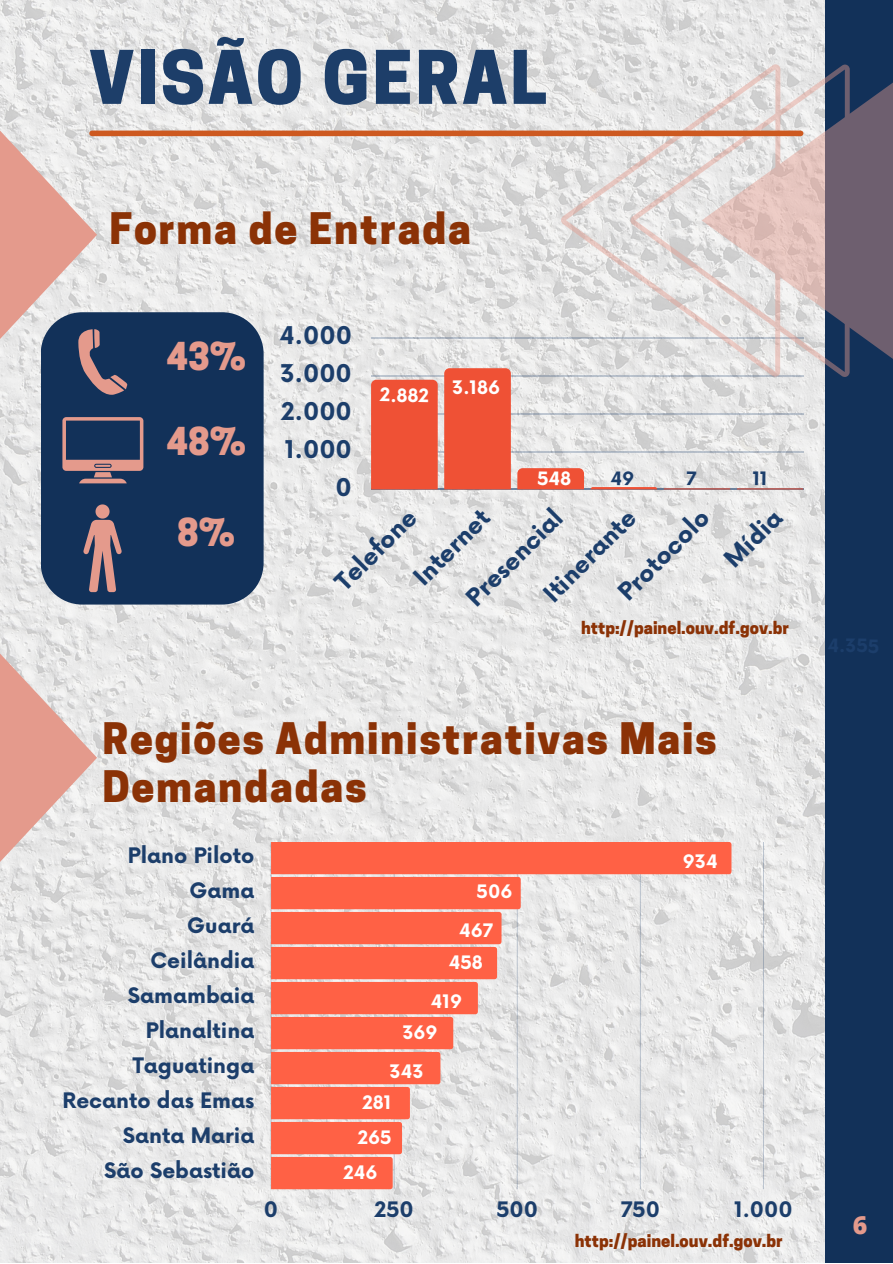
<style>
.page{position:relative;width:893px;height:1264px;background:#fff}
.page>*{position:absolute;margin:0;border:0;box-sizing:border-box;transform-origin:0 0}
.t1{font:800 69.3px "Cooper Hewitt";letter-spacing:.04em;color:#1d3e69}
.t2{font:800 40.8px/47.2px "Cooper Hewitt";letter-spacing:.04em;color:#8b3206}
.t3{font:800 36.15px "Cooper Hewitt";color:#e49a8c}
.t4{font:800 24.9px "Open Sans";color:#e49a8c}
.t5{font:700 23.85px "Now";color:#1c3e6b}
.t6{font:700 20.85px "Now";color:#1c3e6b}
.t7{font:700 18.15px "Now";color:#fff}
.t8{font:800 16.5px "Cooper Hewitt";color:#8b3206}
</style>
<div class="page">
<img style="left:0;top:0;width:824px;height:1262px">
<svg style="left:270px;top:842px;width:494px;height:347px;fill:#e9e9e9"></svg>
<svg style="left:271px;top:842px;width:460px;height:347px;background:#f1ada1"></svg>
<svg style="left:0;top:653px;width:97px;height:209px;background:#e5c0b9"></svg>
<hr style="left:371px;top:337px;width:432px;height:1px;background:#1c3e6b">
<hr style="left:371px;top:375px;width:432px;height:1px;background:#1c3e6b">
<hr style="left:371px;top:413px;width:432px;height:1px;background:#1c3e6b">
<hr style="left:371px;top:451px;width:432px;height:1px;background:#1c3e6b">
<hr style="left:371px;top:489px;width:432px;height:1px;background:#1c3e6b">
<div style="left:371px;top:380px;width:66px;height:109px;background:#ef5135"></div>
<div style="left:444px;top:368px;width:67px;height:121px;background:#ef5135"></div>
<div style="left:41px;top:312px;width:222px;height:292px;background:#123159"></div>
<svg style="left:0;top:130px;width:127px;height:266px;background:#c1aeb0"></svg>
<svg style="left:62px;top:417px;width:81px;height:66px;background:#535168"></svg>
<svg style="left:83px;top:504px;width:39px;height:88px;background:#796472"></svg>
<div style="left:824px;top:0;width:68px;height:1262px;background:#123159"></div>
<svg style="left:849px;top:67px;width:43px;height:307px;fill:#6e5f6f"></svg>
<svg style="left:780px;top:65px;width:69px;height:312px"></svg>
<svg style="left:561px;top:64px;width:219px;height:313px"></svg>
<div style="left:92px;top:130px;width:708px;height:6px;background:#cd5920"></div>
<svg style="left:517px;top:468px;width:67px;height:21px"></svg>
<svg style="left:590px;top:471px;width:67px;height:18px"></svg>
<svg style="left:663px;top:471px;width:67px;height:18px"></svg>
<svg style="left:736px;top:471px;width:67px;height:18px"></svg>
<p class="t1" style="left:89px;top:52px;width:459px">VISÃO GERAL</p>
<p class="t2" style="left:110px;top:210px;width:363px">Forma de Entrada</p>
<p class="t3" style="left:166px;top:343px;width:81px">43%</p>
<p class="t3" style="left:166px;top:428px;width:81px">48%</p>
<p class="t3" style="left:177px;top:519px;width:59px">8%</p>
<p class="t5" style="left:279px;top:322px;width:74px">4.000</p>
<p class="t5" style="left:280px;top:360px;width:73px">3.000</p>
<p class="t5" style="left:281px;top:398px;width:72px">2.000</p>
<p class="t5" style="left:285px;top:436px;width:68px">1.000</p>
<p class="t5" style="left:335px;top:474px;width:18px">0</p>
<p class="t7" style="left:380px;top:385px;width:50px;rotate:1deg">2.882</p>
<p class="t7" style="left:452px;top:377px;width:49px">3.186</p>
<p class="t5" style="left:461px;top:592px;width:126px;rotate:-45deg">Presencial</p>
<p class="t5" style="left:409px;top:572px;width:97px;rotate:-45deg">Internet</p>
<p class="t5" style="left:613px;top:587px;width:118px;rotate:-45deg">Protocolo</p>
<p class="t5" style="left:719px;top:554px;width:72px;rotate:-45deg">Mídia</p>
<p class="t5" style="left:330px;top:577px;width:105px;rotate:-45deg">Telefone</p>
<p class="t5" style="left:538px;top:588px;width:121px;rotate:-45deg">Itinerante</p>
<p class="t8" style="left:581px;top:621px;width:209px">http://painel.ouv.df.gov.br</p>
<p class="t2" style="left:103px;top:720px;width:615px">Regiões Administrativas Mais<br>Demandadas</p>
<p class="t6" style="left:128px;top:844px;width:128px">Plano Piloto</p>
<p class="t6" style="left:189px;top:879px;width:66px">Gama</p>
<p class="t6" style="left:187px;top:914px;width:69px">Guará</p>
<p class="t6" style="left:150px;top:949px;width:105px">Ceilândia</p>
<p class="t6" style="left:128px;top:984px;width:128px">Samambaia</p>
<p class="t6" style="left:146px;top:1019px;width:110px">Planaltina</p>
<p class="t6" style="left:133px;top:1054px;width:123px">Taguatinga</p>
<p class="t6" style="left:62px;top:1089px;width:193px">Recanto das Emas</p>
<p class="t6" style="left:123px;top:1124px;width:133px">Santa Maria</p>
<p class="t6" style="left:104px;top:1159px;width:152px">São Sebastião</p>
<p class="t7" style="left:476px;top:881px;width:37px">506</p>
<p class="t7" style="left:459px;top:920px;width:35px">467</p>
<p class="t7" style="left:449px;top:952px;width:36px">458</p>
<p class="t7" style="left:431px;top:991px;width:33px">419</p>
<p class="t7" style="left:402px;top:1022px;width:37px">369</p>
<p class="t7" style="left:389px;top:1061px;width:35px">343</p>
<p class="t7" style="left:362px;top:1092px;width:30px">281</p>
<p class="t7" style="left:357px;top:1127px;width:35px">265</p>
<p class="t7" style="left:343px;top:1162px;width:35px">246</p>
<p class="t7" style="left:682px;top:851px;width:36px">934</p>
<p class="t6" style="left:264px;top:1197px;width:16px">0</p>
<p class="t6" style="left:374px;top:1197px;width:41px">250</p>
<p class="t6" style="left:496px;top:1197px;width:43px">500</p>
<p class="t6" style="left:620px;top:1197px;width:41px">750</p>
<p class="t6" style="left:734px;top:1197px;width:60px">1.000</p>
<p class="t8" style="left:574px;top:1234px;width:209px">http://painel.ouv.df.gov.br</p>
<p class="t4" style="left:852px;top:1206px;width:16px">6</p>
</div>
